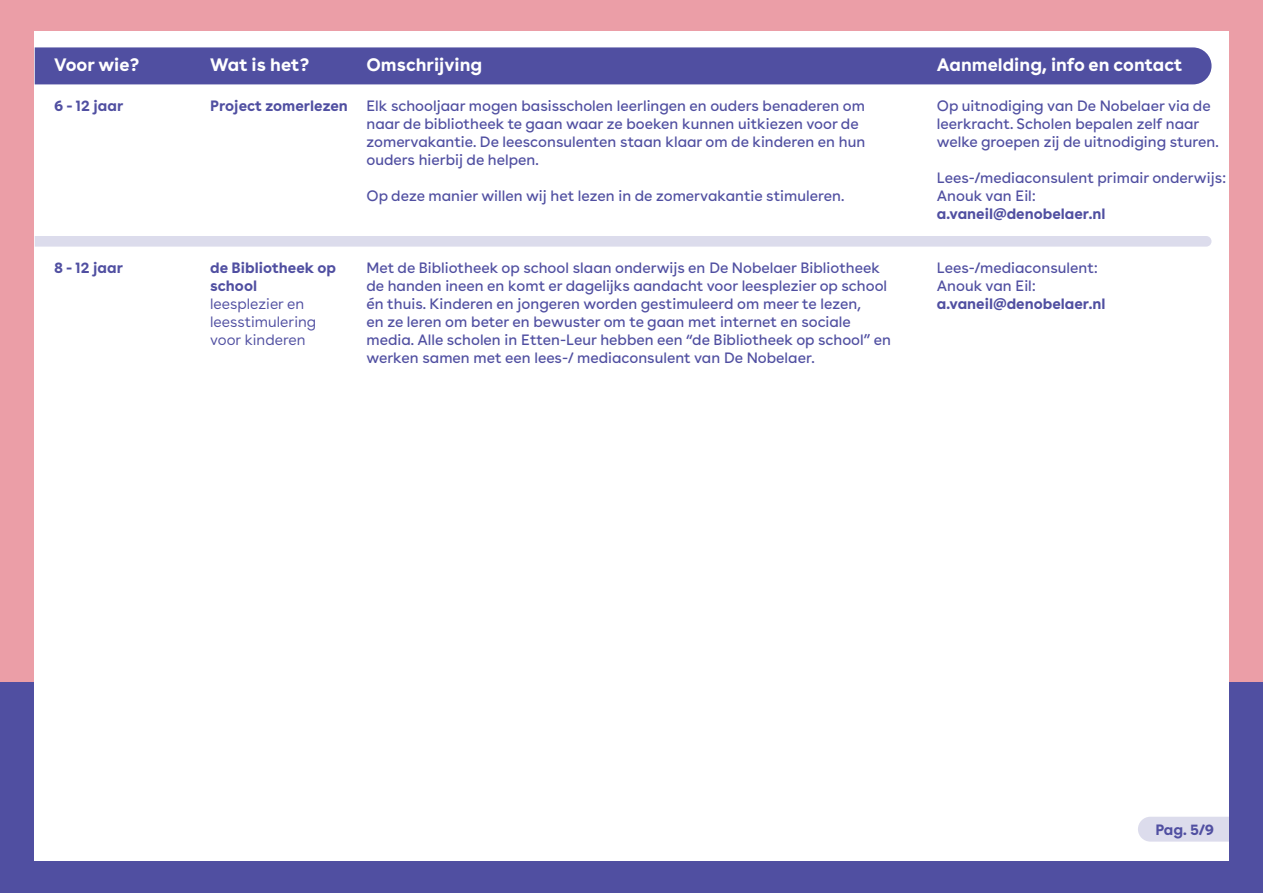
<style>
.page{position:relative;width:1263px;height:893px;background:#eb9ea7}
.page>*{position:absolute;margin:0;border:0;box-sizing:border-box;transform-origin:0 0}
.t1{font:700 18px "Buenos Aires";color:#fff}
.t2{font:15px/18px "Buenos Aires";color:#504fa1}
.t3{font:700 15px/18px "Buenos Aires";color:#504fa1}
.t4{font:15px "Buenos Aires";color:#504fa1}
</style>
<div class="page">
<div style="left:0;top:682px;width:1263px;height:211px;background:#504fa1"></div>
<div style="left:35px;top:32px;width:1194px;height:829px;background:#fff"></div>
<div style="left:35px;top:47px;width:1176px;height:37px;background:#504fa1"></div>
<svg style="left:35px;top:236px;width:1176px;height:11px"></svg>
<div style="left:1138px;top:817px;width:91px;height:25px;background:#dcdcec"></div>
<p class="t1" style="left:54px;top:49px;width:87px">Voor wie?</p>
<p class="t3" style="left:54px;top:95px;width:71px">6 - 12 jaar</p>
<p class="t3" style="left:54px;top:257px;width:71px">8 - 12 jaar</p>
<p class="t1" style="left:210px;top:49px;width:100px">Wat is het?</p>
<p class="t3" style="left:210px;top:95px;width:139px">Project zomerlezen</p>
<p class="t1" style="left:366px;top:49px;width:117px">Omschrijving</p>
<p class="t2" style="left:366px;top:95px;width:500px">Elk schooljaar mogen basisscholen leerlingen en ouders benaderen om naar de bibliotheek te gaan waar ze boeken kunnen uitkiezen voor de zomervakantie. De leesconsulenten staan klaar om de kinderen en hun ouders hierbij de helpen.</p>
<p class="t2" style="left:366px;top:185px;width:479px">Op deze manier willen wij het lezen in de zomervakantie stimuleren.</p>
<p class="t3" style="left:210px;top:257px;width:127px">de Bibliotheek op school</p>
<p class="t4" style="left:210px;top:292px;width:95px">leesplezier en</p>
<p class="t4" style="left:210px;top:310px;width:107px">leesstimulering</p>
<p class="t4" style="left:210px;top:328px;width:97px">voor kinderen</p>
<p class="t2" style="left:366px;top:257px;width:526px">Met de Bibliotheek op school slaan onderwijs en De Nobelaer Bibliotheek de handen ineen en komt er dagelijks aandacht voor leesplezier op school én thuis. Kinderen en jongeren worden gestimuleerd om meer te lezen,<br>en ze leren om beter en bewuster om te gaan met internet en sociale media. Alle scholen in Etten-Leur hebben een “de Bibliotheek op school” en werken samen met een lees-/ mediaconsulent van De Nobelaer.</p>
<p class="t1" style="left:937px;top:49px;width:247px">Aanmelding, info en contact</p>
<p class="t2" style="left:937px;top:95px;width:283px">Op uitnodiging van De Nobelaer via de leerkracht. Scholen bepalen zelf naar welke groepen zij de uitnodiging sturen.</p>
<p class="t2" style="left:937px;top:167px;width:291px">Lees-/mediaconsulent primair onderwijs:</p>
<p class="t2" style="left:937px;top:185px;width:101px">Anouk van Eil:</p>
<p class="t3" style="left:937px;top:203px;width:170px">a.vaneil@denobelaer.nl</p>
<p class="t2" style="left:937px;top:257px;width:163px">Lees-/mediaconsulent:</p>
<p class="t2" style="left:937px;top:275px;width:101px">Anouk van Eil:</p>
<p class="t3" style="left:937px;top:293px;width:170px">a.vaneil@denobelaer.nl</p>
<p class="t3" style="left:1155px;top:819px;width:60px">Pag. 5/9</p>
</div>
